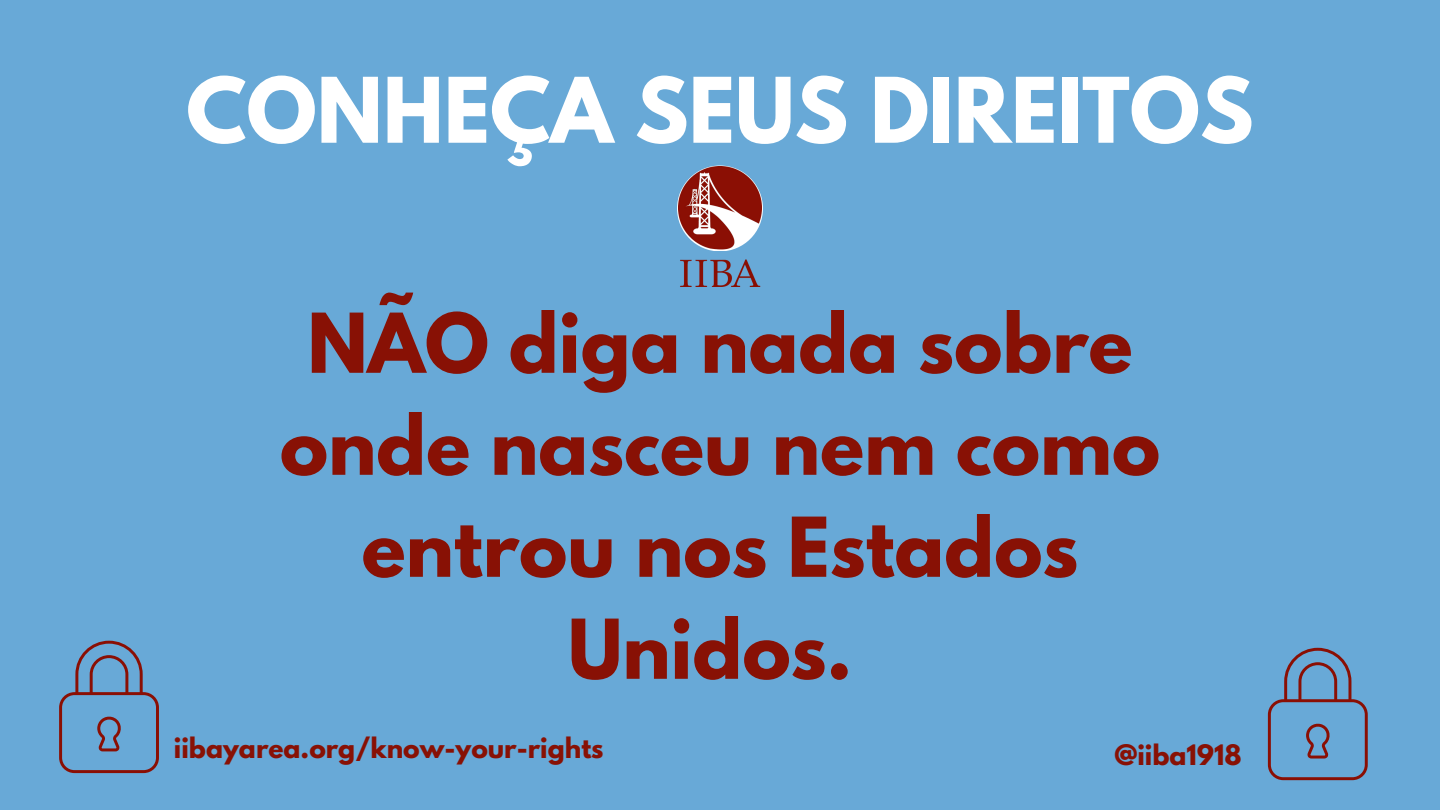
<style>
.page{position:relative;width:1440px;height:810px;background:#68a9d7}
.page>*{position:absolute;margin:0;border:0;box-sizing:border-box;transform-origin:0 0}
.t1{font:700 80px "League Spartan";color:#fff}
.t2{font:700 73px/102px "League Spartan";color:#881105;text-align:center}
.t3{font:700 25px "League Spartan";color:#881105}
</style>
<div class="page">
<img style="left:678px;top:167px;width:83px;height:120px">
<svg style="left:59px;top:641px;width:100px;height:132px"></svg>
<svg style="left:1268px;top:648px;width:100px;height:132px"></svg>
<h1 class="t1" style="left:186px;top:71px;width:1069px">CONHEÇA SEUS DIREITOS</h1>
<p class="t2" style="left:280px;top:302px;width:882px">NÃO diga nada sobre onde nasceu nem como entrou nos Estados<br>Unidos.</p>
<h2 class="t3" style="left:174px;top:735px;width:431px">iibayarea.org/know-your-rights</h2>
<p class="t3" style="left:1114px;top:743px;width:129px">@iiba1918</p>
</div>
